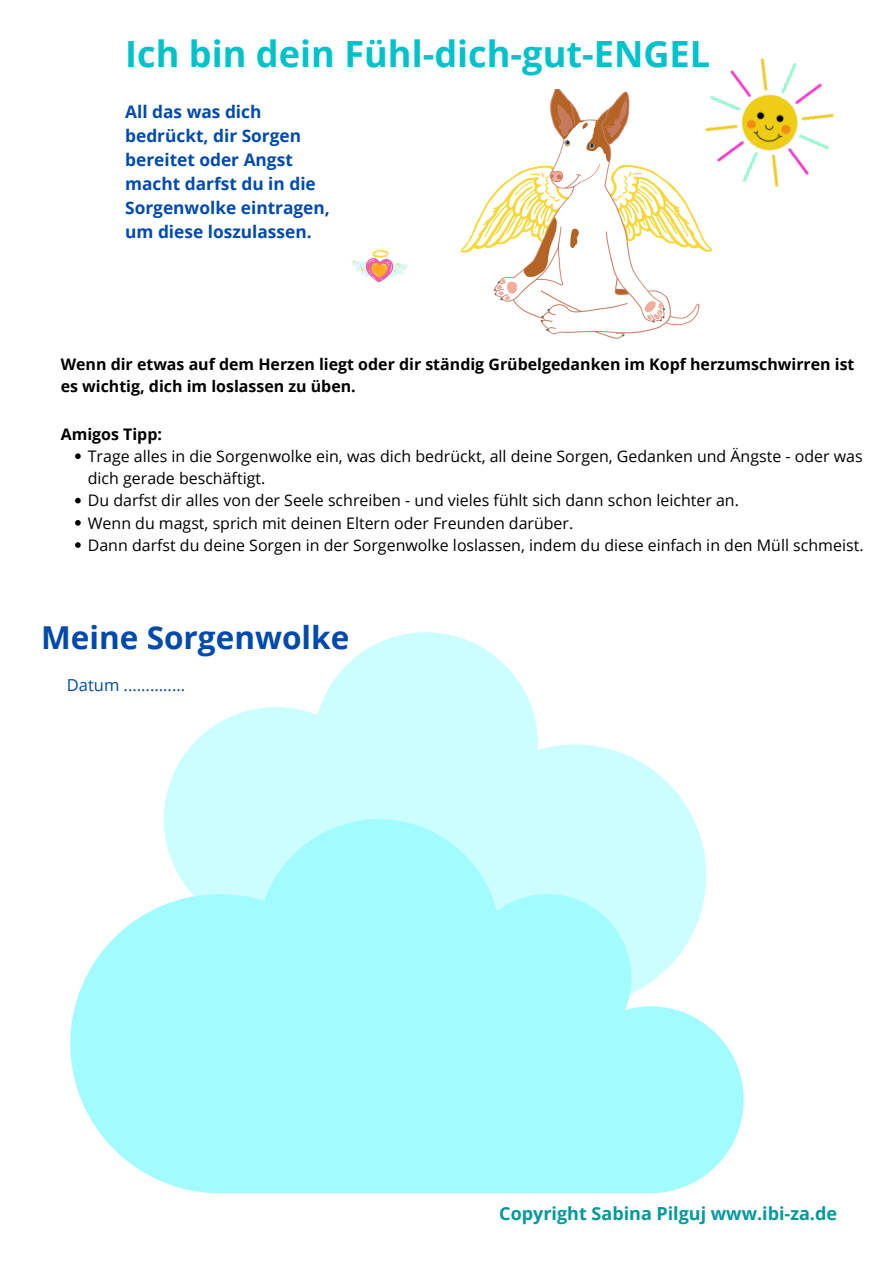
<style>
.page{position:relative;width:894px;height:1264px;background:#fff}
.page>*{position:absolute;margin:0;border:0;box-sizing:border-box;transform-origin:0 0}
.t1{font:700 36.15px "Open Sans";color:#00c2cb}
.t2{font:700 31.5px "Open Sans";color:#004aad}
.t3{font:700 18px "Open Sans";color:#03989e}
.t4{font:700 17.25px/24.2px "Open Sans";color:#004aad}
.t5{font:16.5px "Open Sans";color:#004aad}
.t6{font:15.9px/22.2px "Open Sans";color:#000}
.t7{font:700 15.9px/22.2px "Open Sans";color:#000}
</style>
<div class="page">
<img style="left:460px;top:89px;width:250px;height:250px">
<svg style="left:351px;top:250px;width:57px;height:33px"></svg>
<svg style="left:164px;top:632px;width:530px;height:187px;fill:#ccfdff"></svg>
<svg style="left:70px;top:819px;width:673px;height:374px;background:#b3fcff"></svg>
<img style="left:637px;top:58px;width:197px;height:158px">
<svg style="left:75px;top:453px;width:6px;height:6px"></svg>
<svg style="left:75px;top:498px;width:6px;height:5px"></svg>
<svg style="left:75px;top:520px;width:6px;height:5px"></svg>
<svg style="left:75px;top:542px;width:6px;height:6px"></svg>
<p class="t1" style="left:125px;top:29px;width:586px">Ich bin dein Fühl-dich-gut-ENGEL</p>
<p class="t4" style="left:125px;top:99px;width:206px">All das was dich bedrückt, dir Sorgen bereitet oder Angst macht darfst du in die<br>Sorgenwolke eintragen,</p>
<p class="t4" style="left:125px;top:220px;width:188px">um diese loszulassen.</p>
<p class="t7" style="left:61px;top:352px;width:795px">Wenn dir etwas auf dem Herzen liegt oder dir ständig Grübelgedanken im Kopf herzumschwirren ist es wichtig, dich im loslassen zu üben.</p>
<p class="t7" style="left:61px;top:422px;width:103px">Amigos Tipp:</p>
<p class="t6" style="left:88px;top:444px;width:776px">Trage alles in die Sorgenwolke ein, was dich bedrückt, all deine Sorgen, Gedanken und Ängste - oder was dich gerade beschäftigt.</p>
<p class="t6" style="left:88px;top:489px;width:652px">Du darfst dir alles von der Seele schreiben - und vieles fühlt sich dann schon leichter an.</p>
<p class="t6" style="left:88px;top:511px;width:487px">Wenn du magst, sprich mit deinen Eltern oder Freunden darüber.</p>
<p class="t6" style="left:88px;top:533px;width:777px">Dann darfst du deine Sorgen in der Sorgenwolke loslassen, indem du diese einfach in den Müll schmeist.</p>
<p class="t2" style="left:41px;top:615px;width:310px">Meine Sorgenwolke</p>
<p class="t5" style="left:67px;top:673px;width:120px">Datum ..............</p>
<p class="t3" style="left:499px;top:1200px;width:339px">Copyright Sabina Pilguj www.ibi-za.de</p>
</div>
